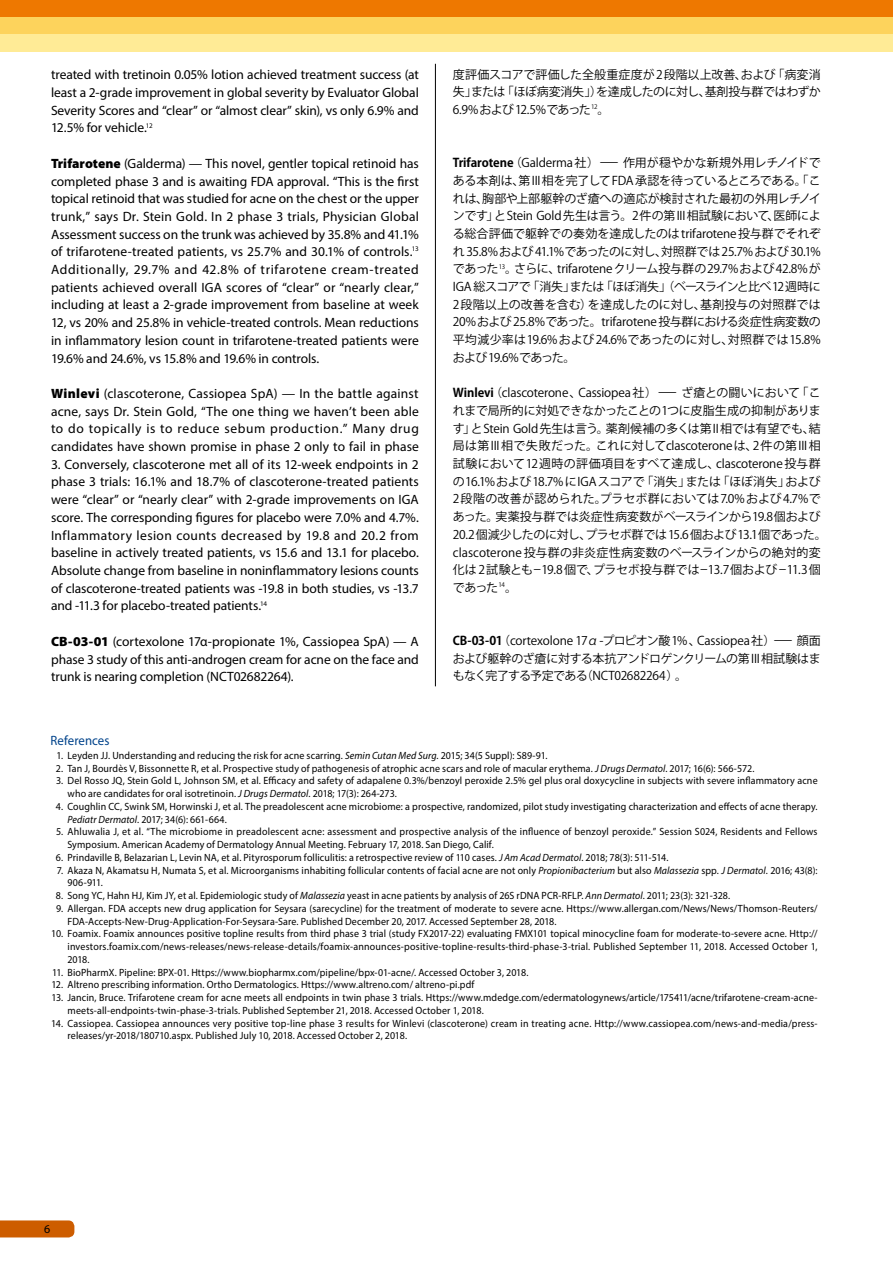
<style>
.page{position:relative;width:893px;height:1263px;background:#fff}
.page>*{position:absolute;margin:0;border:0;box-sizing:border-box;transform-origin:0 0}
.t1{font:13.5px/17.7px "Myriad Pro";letter-spacing:-.005em;color:#000;text-align:justify}
.t2{font:13.5px "Myriad Pro";letter-spacing:.005em;color:#00438b;scale:.95 1}
.t3{font:12px/17.7px "Koz Go Pro";letter-spacing:-.015em;color:#000;text-align:justify}
.t4{font:12px "Myriad Pro";color:#000}
.t5{font:10.5px/12.8px "Myriad Pro";letter-spacing:.015em;color:#000;scale:.95 1}
.s1{font-weight:900}
.s2{font-weight:700}
.s3{font-style:italic}
</style>
<div class="page">
<svg style="left:0;top:1220px;width:74px;height:17px"></svg>
<div style="left:0;top:0;width:893px;height:17px;background:#ee7800"></div>
<div style="left:0;top:17px;width:893px;height:17px;background:#fdd35c"></div>
<div style="left:0;top:34px;width:893px;height:17px;background:#ffeb96"></div>
<hr style="left:435px;top:64px;width:1px;height:622px;background:#000">
<p class="t1" style="left:51px;top:66px;width:369px">treated with tretinoin 0.05% lotion achieved treatment success (at least a 2-grade improvement in global severity by Evaluator Global Severity Scores and “clear” or “almost clear” skin), vs only 6.9% and 12.5% for vehicle.<sup>12</sup></p>
<p class="t1" style="left:51px;top:154px;width:369px"><span class="s1">Trifarotene</span> (Galderma) — This novel, gentler topical retinoid has completed phase 3 and is awaiting FDA approval. “This is the first topical retinoid that was studied for acne on the chest or the upper trunk,” says Dr. Stein Gold. In 2 phase 3 trials, Physician Global Assessment success on the trunk was achieved by 35.8% and 41.1% of trifarotene-treated patients, vs 25.7% and 30.1% of controls.<sup>13<br></sup>Additionally, 29.7% and 42.8% of trifarotene cream-treated patients achieved overall IGA scores of “clear” or “nearly clear,” including at least a 2-grade improvement from baseline at week 12, vs 20% and 25.8% in vehicle-treated controls. Mean reductions in inflammatory lesion count in trifarotene-treated patients were 19.6% and 24.6%, vs 15.8% and 19.6% in controls.</p>
<p class="t1" style="left:51px;top:384px;width:369px"><span class="s1">Winlevi</span> (clascoterone, Cassiopea SpA) — In the battle against acne, says Dr. Stein Gold, “The one thing we haven’t been able to do topically is to reduce sebum production.” Many drug candidates have shown promise in phase 2 only to fail in phase</p>
<p class="t1" style="left:51px;top:455px;width:369px">3. Conversely, clascoterone met all of its 12-week endpoints in 2 phase 3 trials: 16.1% and 18.7% of clascoterone-treated patients were “clear” or “nearly clear” with 2-grade improvements on IGA score. The corresponding figures for placebo were 7.0% and 4.7%.<br>Inflammatory lesion counts decreased by 19.8 and 20.2 from baseline in actively treated patients, vs 15.6 and 13.1 for placebo.<br>Absolute change from baseline in noninflammatory lesions counts of clascoterone-treated patients was -19.8 in both studies, vs -13.7 and -11.3 for placebo-treated patients.<sup>14</sup></p>
<p class="t1" style="left:51px;top:632px;width:369px"><span class="s1">CB-03-01</span> (cortexolone 17α-propionate 1%, Cassiopea SpA) — A phase 3 study of this anti-androgen cream for acne on the face and trunk is nearing completion (NCT02682264).</p>
<p class="t3" style="left:453px;top:66px;width:369px">度評価スコアで評価した全般重症度が2段階以上改善、および「病変消失」または「ほぼ病変消失」）を達成したのに対し、基剤投与群ではわずか6.9%および12.5%であった<sup>12</sup>。</p>
<p class="t3" style="left:453px;top:154px;width:369px"><span class="s2">Trifarotene</span>（Galderma 社）－作用が穏やかな新規外用レチノイドである本剤は、第III相を完了してFDA 承認を待っているところである。「これは、胸部や上部躯幹のざ瘡への適応が検討された最初の外用レチノインです」とStein Gold先生は言う。2件の第III相試験において、医師による総合評価で躯幹での奏効を達成したのはtrifarotene 投与群でそれぞれ 35.8%および41.1%であったのに対し、対照群では25.7%および30.1%であった<sup>13</sup>。さらに、trifaroteneクリーム投与群の29.7%および42.8%がIGA 総スコアで「消失」または「ほぼ消失」（ベースラインと比べ12週時に2段階以上の改善を含む）を達成したのに対し、基剤投与の対照群では20%および25.8%であった。trifarotene 投与群における炎症性病変数の平均減少率は19.6%および24.6%であったのに対し、対照群では15.8%および19.6%であった。</p>
<p class="t3" style="left:453px;top:384px;width:375px;text-align:left"><span class="s2">Winlevi</span>（clascoterone、Cassiopea 社）－ざ瘡との闘いにおいて「これまで局所的に対処できなかったことの1つに皮脂生成の抑制があります」とStein Gold先生は言う。薬剤候補の多くは第II相では有望でも、結局は第III相で失敗だった。これに対してclascoteroneは、2件の第III相試験において12週時の評価項目をすべて達成し、clascoterone 投与群の16.1%および18.7%にIGA スコアで「消失」または「ほぼ消失」および2段階の改善が認められた。プラセボ群においては7.0%および4.7%であった。実薬投与群では炎症性病変数がベースラインから19.8個および20.2個減少したのに対し、プラセボ群では15.6個および13.1個であった。clascoterone 投与群の非炎症性病変数のベースラインからの絶対的変化は 2試験とも− 19.8個で、プラセボ投与群では− 13.7個および− 11.3個であった<sup>14</sup>。</p>
<p class="t3" style="left:453px;top:632px;width:369px"><span class="s2">CB-03-01</span>（cortexolone 17α-プロピオン酸1% 、Cassiopea社）－顔面および躯幹のざ瘡に対する本抗アンドロゲンクリームの第III相試験はまもなく完了する予定である（NCT02682264）。</p>
<p class="t2" style="left:50px;top:732px;width:64px">References</p>
<p class="t5" style="left:56px;top:749px;width:518px">1. Leyden JJ. Understanding and reducing the risk for acne scarring. <span class="s3">Semin Cutan Med Surg</span>. 2015; 34(5 Suppl): S89-91.</p>
<p class="t5" style="left:56px;top:761px;width:737px">2. Tan J, Bourdès V, Bissonnette R, et al. Prospective study of pathogenesis of atrophic acne scars and role of macular erythema. <span class="s3">J Drugs Dermatol</span>. 2017; 16(6): 566-572.</p>
<p class="t5" style="left:67px;top:774px;width:791px;text-indent:-11px">3. Del Rosso JQ, Stein Gold L, Johnson SM, et al. Efficacy and safety of adapalene 0.3%/benzoyl peroxide 2.5% gel plus oral doxycycline in subjects with severe inflammatory acne who are candidates for oral isotretinoin. <span class="s3">J Drugs Dermatol</span>. 2018; 17(3): 264-273.</p>
<p class="t5" style="left:67px;top:800px;width:791px;text-indent:-12px">4. Coughlin CC, Swink SM, Horwinski J, et al. The preadolescent acne microbiome: a prospective, randomized, pilot study investigating characterization and effects of acne therapy.<br><span class="s3">Pediatr Dermatol</span>. 2017; 34(6): 661-664.</p>
<p class="t5" style="left:67px;top:825px;width:791px;text-indent:-11px">5. Ahluwalia J, et al. “The microbiome in preadolescent acne: assessment and prospective analysis of the influence of benzoyl peroxide.” Session S024, Residents and Fellows<br>Symposium. American Academy of Dermatology Annual Meeting. February 17, 2018. San Diego, Calif.</p>
<p class="t5" style="left:56px;top:851px;width:646px">6. Prindaville B, Belazarian L, Levin NA, et al. Pityrosporum folliculitis: a retrospective review of 110 cases. <span class="s3">J Am Acad Dermatol</span>. 2018; 78(3): 511-514.</p>
<p class="t5" style="left:67px;top:863px;width:791px;text-indent:-11px">7. Akaza N, Akamatsu H, Numata S, et al. Microorganisms inhabiting follicular contents of facial acne are not only <span class="s3">Propionibacterium</span> but also <span class="s3">Malassezia</span> spp. <span class="s3">J Dermatol</span>. 2016; 43(8):<br>906-911.</p>
<p class="t5" style="left:56px;top:889px;width:711px">8. Song YC, Hahn HJ, Kim JY, et al. Epidemiologic study of <span class="s3">Malassezia</span> yeast in acne patients by analysis of 26S rDNA PCR-RFLP. <span class="s3">Ann Dermatol</span>. 2011; 23(3): 321-328.</p>
<p class="t5" style="left:68px;top:902px;width:791px;text-indent:-11px">9. Allergan. FDA accepts new drug application for Seysara (sarecycline) for the treatment of moderate to severe acne. Https://www.allergan.com/News/News/Thomson-Reuters/<br>FDA-Accepts-New-Drug-Application-For-Seysara-Sare. Published December 20, 2017. Accessed September 28, 2018.</p>
<p class="t5" style="left:68px;top:927px;width:791px;text-align:justify;text-indent:-16px">10. Foamix. Foamix announces positive topline results from third phase 3 trial (study FX2017-22) evaluating FMX101 topical minocycline foam for moderate-to-severe acne. Http:// investors.foamix.com/news-releases/news-release-details/foamix-announces-positive-topline-results-third-phase-3-trial. Published September 11, 2018. Accessed October 1, 2018.</p>
<p class="t5" style="left:52px;top:965px;width:503px">11. BioPharmX. Pipeline: BPX-01. Https://www.biopharmx.com/pipeline/bpx-01-acne/. Accessed October 3, 2018.</p>
<p class="t5" style="left:51px;top:978px;width:447px">12. Altreno prescribing information. Ortho Dermatologics. Https://www.altreno.com/ altreno-pi.pdf</p>
<p class="t5" style="left:68px;top:991px;width:791px;text-indent:-16px">13. Jancin, Bruce. Trifarotene cream for acne meets all endpoints in twin phase 3 trials. Https://www.mdedge.com/edermatologynews/article/175411/acne/trifarotene-cream-acne&shy;meets-all-endpoints-twin-phase-3-trials. Published September 21, 2018. Accessed October 1, 2018.</p>
<p class="t5" style="left:67px;top:1016px;width:791px;text-indent:-16px">14. Cassiopea. Cassiopea announces very positive top-line phase 3 results for Winlevi (clascoterone) cream in treating acne. Http://www.cassiopea.com/news-and-media/press&shy;releases/yr-2018/180710.aspx. Published July 10, 2018. Accessed October 2, 2018.</p>
<p class="t4" style="left:44px;top:1222px;width:8px">6</p>
</div>
